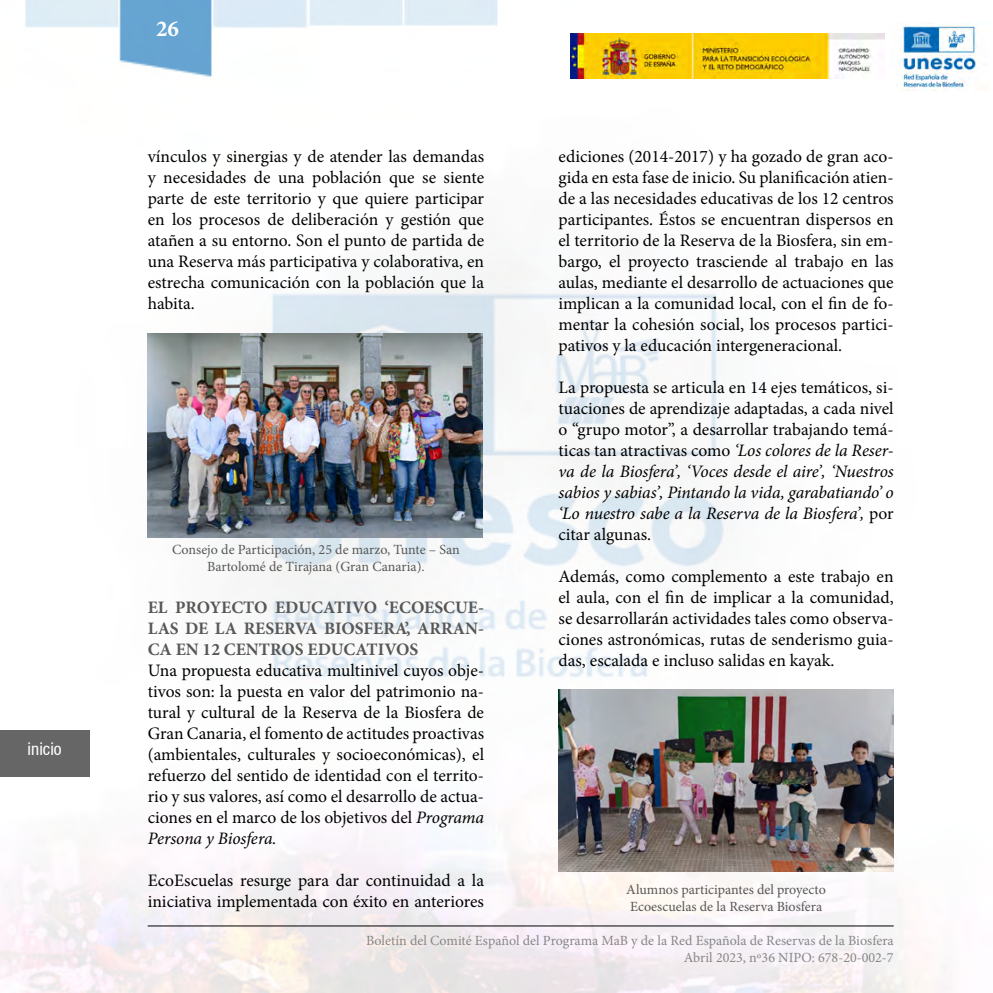
<style>
.page{position:relative;width:993px;height:993px;background:#fff}
.page>*{position:absolute;margin:0;border:0;box-sizing:border-box;transform-origin:0 0}
.t1{font:700 22.75px "Minion Pro";color:#fff}
.t2{font:17.5px/21px "Minion Pro";color:#000;text-align:justify}
.t3{font:700 17.5px/21px "Minion Pro";color:#575756;text-align:justify}
.t4{font:condensed 17.5px "Helvetica 57";color:#fff}
.t5{font:14px/16.8px "Minion Pro";color:#575756;text-align:center}
.t6{font:14px/16.8px "Minion Pro";color:#878787;text-align:right}
.s1{font-style:italic}
</style>
<div class="page">
<img style="left:0;top:0;width:951px;height:992px">
<hr style="left:148px;top:925px;width:745px;height:1px;background:#000">
<div style="left:0;top:729px;width:89px;height:47px;background:#666"></div>
<div style="left:217px;top:0;width:91px;height:28px;background:#dbeaf6"></div>
<img style="left:570px;top:33px;width:314px;height:45px">
<img style="left:890px;top:22px;width:87px;height:69px">
<img style="left:148px;top:333px;width:334px;height:204px">
<img style="left:558px;top:689px;width:335px;height:181px">
<p class="t4" style="left:28px;top:738px;width:36px">inicio</p>
<h1 class="t1" style="left:156px;top:13px;width:24px">26</h1>
<p class="t2" style="left:148px;top:146px;width:338px">vínculos y sinergias y de atender las demandas y necesidades de una población que se siente parte de este territorio y que quiere participar en los procesos de deliberación y gestión que atañen a su entorno. Son el punto de partida de una Reserva más participativa y colaborativa, en estrecha comunicación con la población que la habita.</p>
<p class="t5" style="left:172px;top:541px;width:289px">Consejo de Participación, 25 de marzo, Tunte – San<br>Bartolomé de Tirajana (Gran Canaria).</p>
<p class="t3" style="left:148px;top:596px;width:338px">EL PROYECTO EDUCATIVO ‘ECOESCUE-LAS DE LA RESERVA BIOSFERA’, ARRAN-CA EN 12 CENTROS EDUCATIVOS</p>
<p class="t2" style="left:148px;top:660px;width:338px">Una propuesta educativa multinivel cuyos obje&shy;tivos son: la puesta en valor del patrimonio na&shy;tural y cultural de la Reserva de la Biosfera de Gran Canaria, el fomento de actitudes proactivas (ambientales, culturales y socioeconómicas), el refuerzo del sentido de identidad con el territo&shy;rio y sus valores, así como el desarrollo de actua&shy;ciones en el marco de los objetivos del <span class="s1">Programa Persona y Biosfera.</span></p>
<p class="t2" style="left:148px;top:870px;width:338px">EcoEscuelas resurge para dar continuidad a la iniciativa implementada con éxito en anteriores</p>
<p class="t2" style="left:558px;top:146px;width:336px">ediciones (2014-2017) y ha gozado de gran aco&shy;gida en esta fase de inicio. Su planificación atien&shy;de a las necesidades educativas de los 12 centros participantes. Éstos se encuentran dispersos en el territorio de la Reserva de la Biosfera, sin em&shy;bargo, el proyecto trasciende al trabajo en las aulas, mediante el desarrollo de actuaciones que implican a la comunidad local, con el fin de fo&shy;mentar la cohesión social, los procesos partici&shy;pativos y la educación intergeneracional.</p>
<p class="t2" style="left:558px;top:377px;width:336px">La propuesta se articula en 14 ejes temáticos, si&shy;tuaciones de aprendizaje adaptadas, a cada nivel o “grupo motor”, a desarrollar trabajando temá&shy;ticas tan atractivas como <span class="s1">‘Los colores de la Reser&shy;va de la Biosfera’, ‘Voces desde el aire’, ‘Nuestros sabios y sabias’, Pintando la vida, garabatiando’ o ‘Lo nuestro sabe a la Reserva de la Biosfera’,</span> por citar algunas.</p>
<p class="t2" style="left:558px;top:566px;width:336px">Además, como complemento a este trabajo en el aula, con el fin de implicar a la comunidad, se desarrollarán actividades tales como observa&shy;ciones astronómicas, rutas de senderismo guia&shy;das, escalada e incluso salidas en kayak.</p>
<p class="t5" style="left:626px;top:880px;width:201px;text-align:left">Alumnos participantes del proyecto<br>Ecoescuelas de la Reserva Biosfera</p>
<p class="t6" style="left:366px;top:931px;width:529px">Boletín del Comité Español del Programa MaB y de la Red Española de Reservas de la Biosfera<br>Abril 2023, nº36 NIPO: 678-20-002-7</p>
</div>
